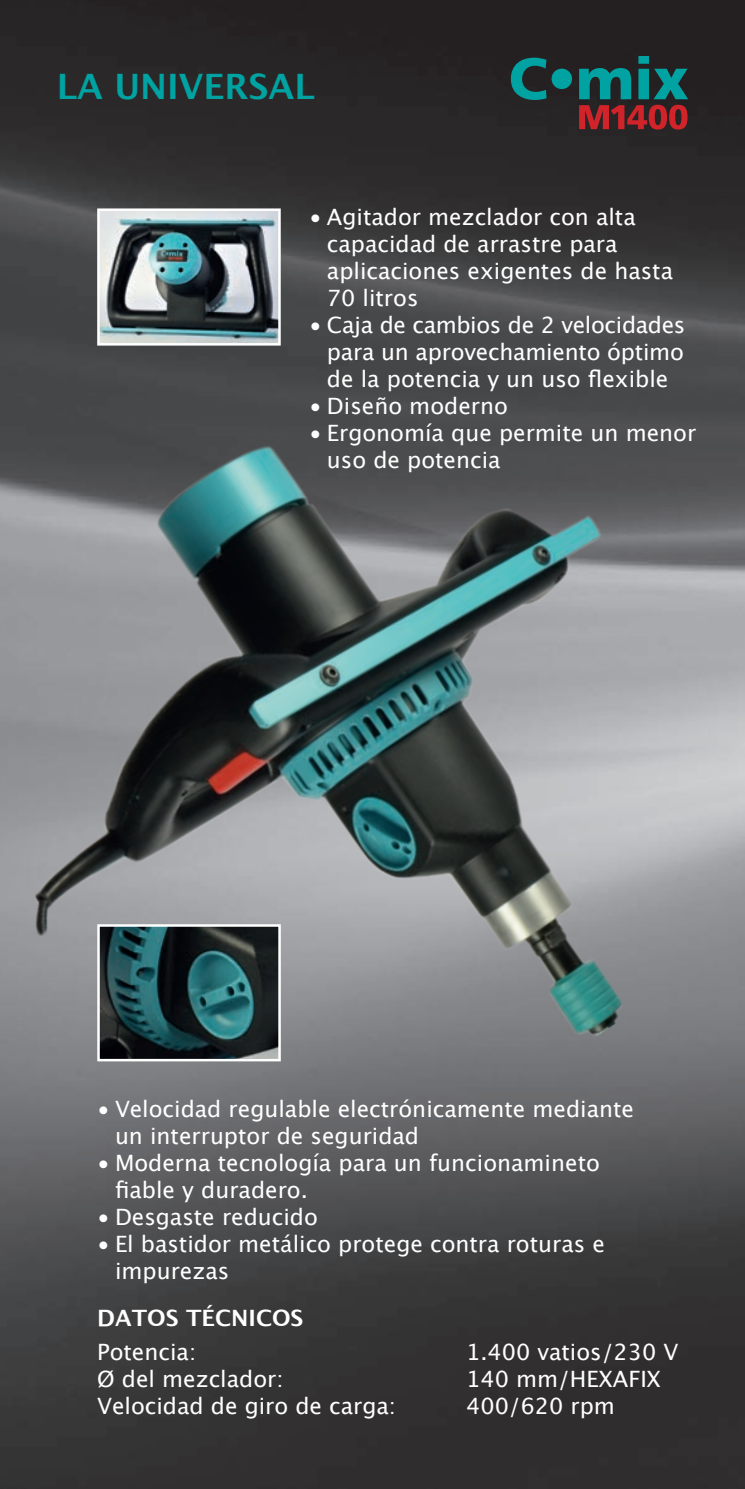
<style>
.page{position:relative;width:745px;height:1489px;background:#fff}
.page>*{position:absolute;margin:0;border:0;box-sizing:border-box;transform-origin:0 0}
.t1{font:700 35px "Lucida Grande";color:#00a3a1}
.t2{font:22.5px/27px "Lucida Grande";color:#fff}
.t3{font:700 22.5px "Lucida Grande";color:#fff}
</style>
<div class="page">
<img style="left:0;top:0;width:744px;height:1488px">
<img style="left:33px;top:382px;width:700px;height:803px">
<img style="left:100px;top:211px;width:177px;height:131px">
<div style="left:97px;top:208px;width:183px;height:137px;border:2px solid #fff"></div>
<img style="left:100px;top:927px;width:177px;height:131px">
<div style="left:97px;top:924px;width:183px;height:137px;border:2px solid #fff"></div>
<svg style="left:510px;top:56px;width:177px;height:73px;background:#304344"></svg>
<h1 class="t1" style="left:57px;top:58px;width:259px">LA UNIVERSAL</h1>
<p class="t2" style="left:327px;top:204px;width:347px;text-indent:-18px">• Agitador mezclador con alta capacidad de arrastre para aplicaciones exigentes de hasta<br>70 litros</p>
<p class="t2" style="left:327px;top:312px;width:360px;text-align:justify;text-indent:-18px">• Caja de cambios de 2 velocidades para un aprovechamiento óptimo de la potencia y un uso flexible</p>
<p class="t2" style="left:309px;top:393px;width:200px">• Diseño moderno</p>
<p class="t2" style="left:327px;top:420px;width:370px;text-indent:-18px">• Ergonomía que permite un menor uso de potencia</p>
<p class="t2" style="left:115px;top:1095px;width:520px;text-indent:-18px">• Velocidad regulable electrónicamente mediante un interruptor de seguridad</p>
<p class="t2" style="left:115px;top:1149px;width:486px;text-indent:-18px">• Moderna tecnología para un funcionamineto fiable y duradero.</p>
<p class="t2" style="left:97px;top:1203px;width:222px">• Desgaste reducido</p>
<p class="t2" style="left:115px;top:1230px;width:491px;text-indent:-18px">• El bastidor metálico protege contra roturas e impurezas</p>
<p class="t3" style="left:97px;top:1299px;width:207px">DATOS TÉCNICOS</p>
<p class="t2" style="left:97px;top:1338px;width:100px">Potencia:</p>
<p class="t2" style="left:466px;top:1338px;width:213px">1.400 vatios/230 V</p>
<p class="t2" style="left:97px;top:1365px;width:188px">Ø del mezclador:</p>
<p class="t2" style="left:466px;top:1365px;width:196px">140 mm/HEXAFIX</p>
<p class="t2" style="left:97px;top:1392px;width:300px">Velocidad de giro de carga:</p>
<p class="t2" style="left:466px;top:1392px;width:150px">400/620 rpm</p>
</div>
